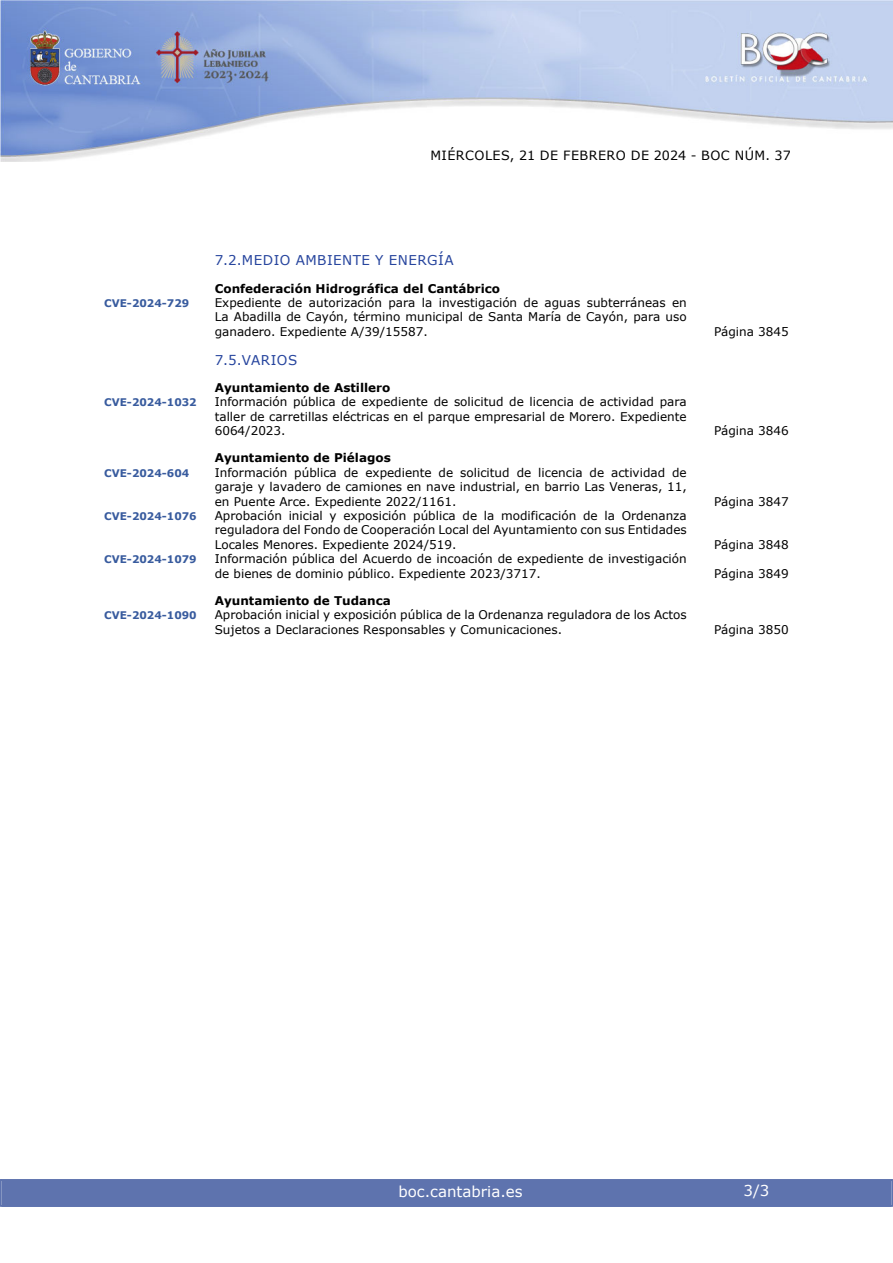
<style>
.page{position:relative;width:893px;height:1263px;background:#fff}
.page>*{position:absolute;margin:0;border:0;box-sizing:border-box;transform-origin:0 0}
.t1{font:15px "Verdana";color:#fff}
.indice_2{font:13.5px "Verdana";letter-spacing:.035em;color:#27459e}
.t2{font:12.75px "Verdana";letter-spacing:.035em;color:#000}
.indice_4{font:12px/14.4px "Verdana";color:#000;text-align:justify}
.indice_3{font:700 12px "Verdana";color:#000}
.indice_4-2{font:700 10.5px "Verdana";color:#385b9e}
</style>
<div class="page">
<img style="left:0;top:0;width:893px;height:161px">
<div style="left:2px;top:1180px;width:889px;height:27px;background:#5e73ae"></div>
<div style="left:0;top:1179px;width:893px;height:28px;border:2px solid #5e73ae"></div>
<p class="t2" style="left:430px;top:147px;width:362px">MIÉRCOLES, 21 DE FEBRERO DE 2024 - BOC NÚM. 37</p>
<h3 class="indice_2" style="left:215px;top:251px;width:240px">7.2.MEDIO AMBIENTE Y ENERGÍA</h3>
<h4 class="indice_3" style="left:215px;top:280px;width:287px">Confederación Hidrográfica del Cantábrico</h4>
<p class="indice_4-2" style="left:104px;top:296px;width:87px">CVE-2024-729</p>
<p class="indice_4" style="left:215px;top:295px;width:473px">Expediente de autorización para la investigación de aguas subterráneas en La Abadilla de Cayón, término municipal de Santa María de Cayón, para uso ganadero. Expediente A/39/15587.</p>
<h3 class="indice_2" style="left:215px;top:351px;width:84px">7.5.VARIOS</h3>
<h4 class="indice_3" style="left:215px;top:379px;width:177px">Ayuntamiento de Astillero</h4>
<p class="indice_4-2" style="left:104px;top:395px;width:94px">CVE-2024-1032</p>
<p class="indice_4" style="left:215px;top:395px;width:473px">Información pública de expediente de solicitud de licencia de actividad para taller de carretillas eléctricas en el parque empresarial de Morero. Expediente 6064/2023.</p>
<h4 class="indice_3" style="left:215px;top:449px;width:178px">Ayuntamiento de Piélagos</h4>
<p class="indice_4-2" style="left:104px;top:465px;width:87px">CVE-2024-604</p>
<p class="indice_4" style="left:215px;top:465px;width:473px">Información pública de expediente de solicitud de licencia de actividad de garaje y lavadero de camiones en nave industrial, en barrio Las Veneras, 11, en Puente Arce. Expediente 2022/1161.</p>
<p class="indice_4-2" style="left:104px;top:509px;width:94px">CVE-2024-1076</p>
<p class="indice_4" style="left:215px;top:508px;width:473px">Aprobación inicial y exposición pública de la modificación de la Ordenanza reguladora del Fondo de Cooperación Local del Ayuntamiento con sus Entidades Locales Menores. Expediente 2024/519.</p>
<p class="indice_4-2" style="left:104px;top:552px;width:94px">CVE-2024-1079</p>
<p class="indice_4" style="left:215px;top:551px;width:473px">Información pública del Acuerdo de incoación de expediente de investigación de bienes de dominio público. Expediente 2023/3717.</p>
<h4 class="indice_3" style="left:215px;top:592px;width:178px">Ayuntamiento de Tudanca</h4>
<p class="indice_4-2" style="left:104px;top:608px;width:94px">CVE-2024-1090</p>
<p class="indice_4" style="left:215px;top:607px;width:473px">Aprobación inicial y exposición pública de la Ordenanza reguladora de los Actos<br>Sujetos a Declaraciones Responsables y Comunicaciones.</p>
<p class="indice_4" style="left:714px;top:324px;width:76px">Página 3845</p>
<p class="indice_4" style="left:714px;top:423px;width:76px">Página 3846</p>
<p class="indice_4" style="left:714px;top:494px;width:76px">Página 3847</p>
<p class="indice_4" style="left:714px;top:537px;width:76px">Página 3848</p>
<p class="indice_4" style="left:714px;top:566px;width:76px">Página 3849</p>
<p class="indice_4" style="left:714px;top:622px;width:76px">Página 3850</p>
<p class="t1" style="left:398px;top:1181px;width:126px">boc.cantabria.es</p>
<p class="t1" style="left:744px;top:1180px;width:27px">3/3</p>
</div>
